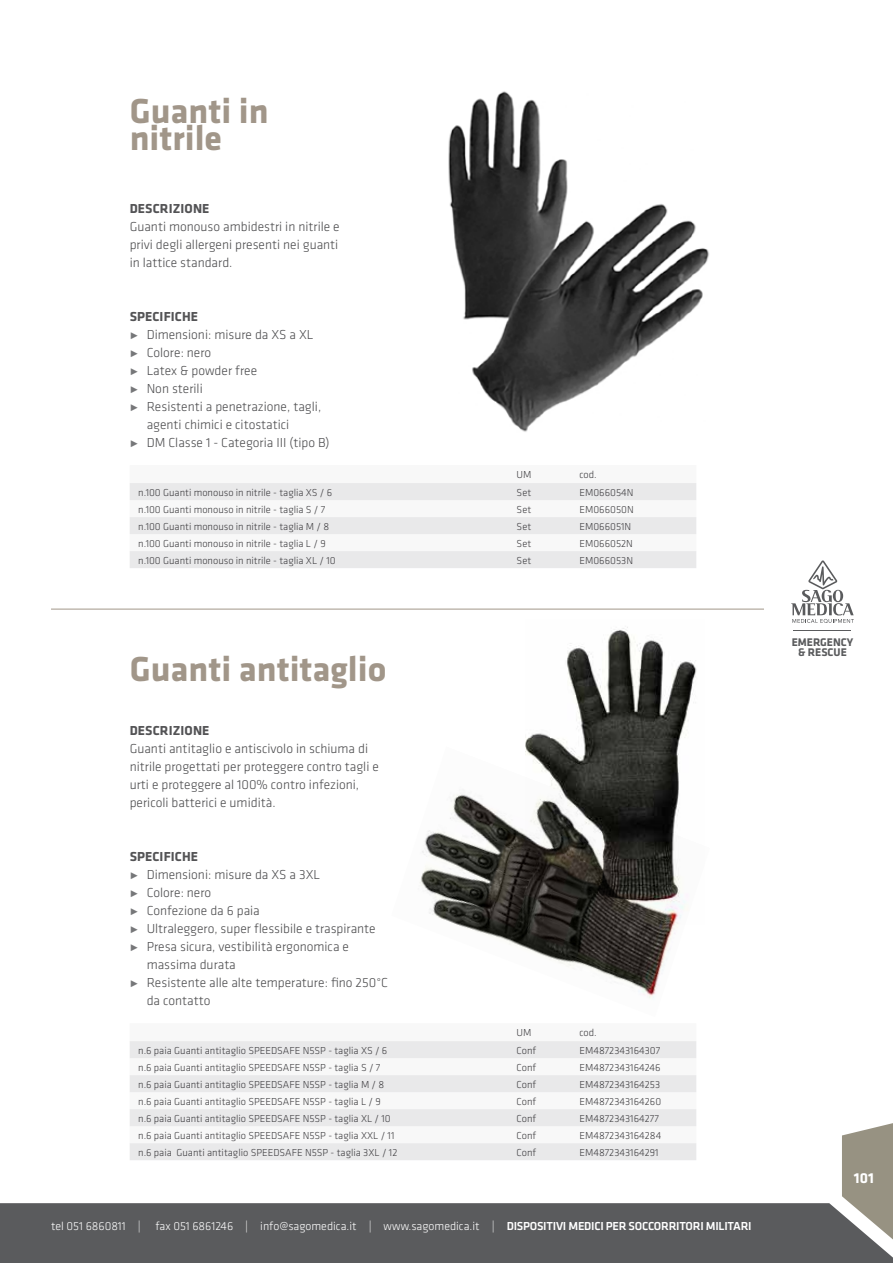
<style>
.page{position:relative;width:893px;height:1263px;background:#fff}
.page>*{position:absolute;margin:0;border:0;box-sizing:border-box;transform-origin:0 0}
.t1{font:700 36px/27px "Klavika";color:#a19689}
.t2{font:700 15px "Klavika";color:#fff}
.t3{font:300 13.5px/18px "Klavika";color:#4b4b4d;text-align:justify}
.t4{font:700 13.5px "Klavika";letter-spacing:.01em;color:#535355}
.t5{font:300 12px "Klavika";color:#fff}
.t6{font:700 11.55px/9.8px "Klavika";color:#5a5b5d;text-align:center}
.t7{font:300 10.5px "Klavika";color:#3e3d40}
.s1{color:#767779}
.s2{font-weight:500}
</style>
<div class="page">
<hr style="left:51px;top:609px;width:713px;height:1px;background:#a19689">
<svg style="left:130px;top:483px;width:566px;height:85px;fill:#e9e9ea"></svg>
<svg style="left:130px;top:1041px;width:566px;height:119px;fill:#e9e9ea"></svg>
<img style="left:448px;top:91px;width:261px;height:341px">
<img style="left:526px;top:627px;width:171px;height:119px">
<img style="left:420px;top:746px;width:268px;height:252px">
<svg style="left:842px;top:1123px;width:51px;height:80px;background:#9f9b8c"></svg>
<div style="left:0;top:1203px;width:893px;height:60px;background:#5a5b5d"></div>
<svg style="left:791px;top:560px;width:63px;height:63px"></svg>
<hr style="left:794px;top:630px;width:57px;height:1px;background:#5a5b5d">
<h1 class="t1" style="left:130px;top:98px;width:140px">Guanti in nitrile</h1>
<p class="t4" style="left:130px;top:201px;width:81px">DESCRIZIONE</p>
<p class="t3" style="left:130px;top:218px;width:212px">Guanti monouso ambidestri in nitrile e privi degli allergeni presenti nei guanti in lattice standard.</p>
<p class="t4" style="left:130px;top:309px;width:70px">SPECIFICHE</p>
<p class="t3" style="left:130px;top:326px;width:185px"><span class="s1">˭</span> Dimensioni: misure da XS a XL</p>
<p class="t3" style="left:130px;top:344px;width:83px"><span class="s1">˭</span> Colore: nero</p>
<p class="t3" style="left:130px;top:362px;width:129px"><span class="s1">˭</span> Latex &amp; powder free</p>
<p class="t3" style="left:130px;top:380px;width:75px"><span class="s1">˭</span> Non sterili</p>
<p class="t3" style="left:130px;top:398px;width:193px"><span class="s1">˭</span> Resistenti a penetrazione, tagli,</p>
<p class="t3" style="left:147px;top:416px;width:144px">agenti chimici e citostatici</p>
<p class="t3" style="left:130px;top:434px;width:201px"><span class="s1">˭</span> DM Classe 1 - Categoria III (tipo B)</p>
<p class="t7" style="left:517px;top:469px;width:16px">UM</p>
<p class="t7" style="left:579px;top:469px;width:19px">cod.</p>
<p class="t7" style="left:138px;top:486px;width:196px">n.100 Guanti monouso in nitrile - taglia XS / 6</p>
<p class="t7" style="left:517px;top:486px;width:16px">Set</p>
<p class="t7" style="left:579px;top:486px;width:56px">EM066054N</p>
<p class="t7" style="left:138px;top:503px;width:189px">n.100 Guanti monouso in nitrile - taglia S / 7</p>
<p class="t7" style="left:517px;top:503px;width:16px">Set</p>
<p class="t7" style="left:579px;top:503px;width:56px">EM066050N</p>
<p class="t7" style="left:138px;top:520px;width:193px">n.100 Guanti monouso in nitrile - taglia M / 8</p>
<p class="t7" style="left:517px;top:520px;width:16px">Set</p>
<p class="t7" style="left:579px;top:520px;width:53px">EM066051N</p>
<p class="t7" style="left:138px;top:537px;width:189px">n.100 Guanti monouso in nitrile - taglia L / 9</p>
<p class="t7" style="left:517px;top:537px;width:16px">Set</p>
<p class="t7" style="left:579px;top:537px;width:55px">EM066052N</p>
<p class="t7" style="left:138px;top:554px;width:199px">n.100 Guanti monouso in nitrile - taglia XL / 10</p>
<p class="t7" style="left:517px;top:554px;width:16px">Set</p>
<p class="t7" style="left:579px;top:554px;width:55px">EM066053N</p>
<h1 class="t1" style="left:130px;top:656px;width:258px">Guanti antitaglio</h1>
<p class="t4" style="left:130px;top:723px;width:81px">DESCRIZIONE</p>
<p class="t3" style="left:130px;top:740px;width:251px;text-align:left">Guanti antitaglio e antiscivolo in schiuma di nitrile progettati per proteggere contro tagli e urti e proteggere al 100% contro infezioni, pericoli batterici e umidità.</p>
<p class="t4" style="left:130px;top:849px;width:70px">SPECIFICHE</p>
<p class="t3" style="left:130px;top:866px;width:192px"><span class="s1">˭</span> Dimensioni: misure da XS a 3XL</p>
<p class="t3" style="left:130px;top:884px;width:83px"><span class="s1">˭</span> Colore: nero</p>
<p class="t3" style="left:130px;top:902px;width:132px"><span class="s1">˭</span> Confezione da 6 paia</p>
<p class="t3" style="left:130px;top:920px;width:248px"><span class="s1">˭</span> Ultraleggero, super flessibile e traspirante</p>
<p class="t3" style="left:130px;top:938px;width:221px"><span class="s1">˭</span> Presa sicura, vestibilità ergonomica e</p>
<p class="t3" style="left:147px;top:956px;width:91px">massima durata</p>
<p class="t3" style="left:130px;top:974px;width:260px"><span class="s1">˭</span> Resistente alle alte temperature: fino 250°C</p>
<p class="t3" style="left:147px;top:992px;width:65px">da contatto</p>
<p class="t7" style="left:517px;top:1027px;width:16px">UM</p>
<p class="t7" style="left:579px;top:1027px;width:19px">cod.</p>
<p class="t7" style="left:138px;top:1044px;width:251px">n.6 paia Guanti antitaglio SPEEDSAFE N5SP - taglia XS / 6</p>
<p class="t7" style="left:517px;top:1044px;width:21px">Conf</p>
<p class="t7" style="left:579px;top:1044px;width:82px">EM4872343164307</p>
<p class="t7" style="left:138px;top:1061px;width:244px">n.6 paia Guanti antitaglio SPEEDSAFE N5SP - taglia S / 7</p>
<p class="t7" style="left:517px;top:1061px;width:21px">Conf</p>
<p class="t7" style="left:579px;top:1061px;width:83px">EM4872343164246</p>
<p class="t7" style="left:138px;top:1078px;width:248px">n.6 paia Guanti antitaglio SPEEDSAFE N5SP - taglia M / 8</p>
<p class="t7" style="left:517px;top:1078px;width:21px">Conf</p>
<p class="t7" style="left:579px;top:1078px;width:82px">EM4872343164253</p>
<p class="t7" style="left:138px;top:1095px;width:244px">n.6 paia Guanti antitaglio SPEEDSAFE N5SP - taglia L / 9</p>
<p class="t7" style="left:517px;top:1095px;width:21px">Conf</p>
<p class="t7" style="left:579px;top:1095px;width:83px">EM4872343164260</p>
<p class="t7" style="left:138px;top:1112px;width:254px">n.6 paia Guanti antitaglio SPEEDSAFE N5SP - taglia XL / 10</p>
<p class="t7" style="left:517px;top:1112px;width:21px">Conf</p>
<p class="t7" style="left:579px;top:1112px;width:81px">EM4872343164277</p>
<p class="t7" style="left:138px;top:1129px;width:258px">n.6 paia Guanti antitaglio SPEEDSAFE N5SP - taglia XXL / 11</p>
<p class="t7" style="left:517px;top:1129px;width:21px">Conf</p>
<p class="t7" style="left:579px;top:1129px;width:83px">EM4872343164284</p>
<p class="t7" style="left:138px;top:1146px;width:261px">n.6 paia Guanti antitaglio SPEEDSAFE N5SP - taglia 3XL / 12</p>
<p class="t7" style="left:517px;top:1146px;width:21px">Conf</p>
<p class="t7" style="left:579px;top:1146px;width:81px">EM4872343164291</p>
<p class="t5" style="left:51px;top:1220px;width:702px">tel 051 6860811 | fax 051 6861246 | info@sagomedica.it | www.sagomedica.it | <span class="s2">DISPOSITIVI MEDICI PER SOCCORRITORI MILITARI</span></p>
<p class="t6" style="left:792px;top:638px;width:63px">EMERGENCY &amp; RESCUE</p>
<h2 class="t2" style="left:854px;top:1170px;width:21px">101</h2>
</div>
